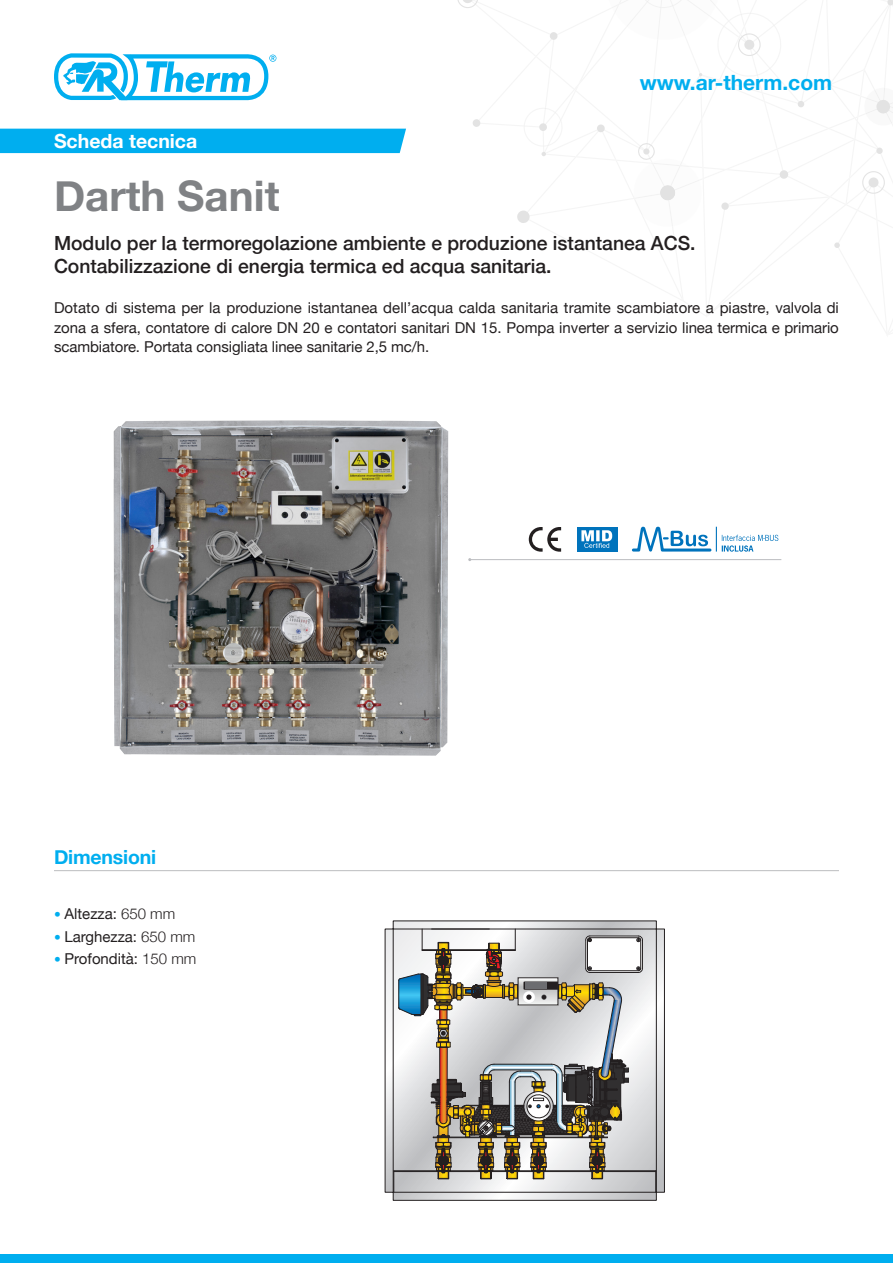
<style>
.page{position:relative;width:893px;height:1263px;background:#fff}
.page>*{position:absolute;margin:0;border:0;box-sizing:border-box;transform-origin:0 0}
.t1{font:700 42.15px "Helvetica Neue";color:#808285}
.t2{font:700 21px "Helvetica Neue";color:#00aeef}
.t3{font:500 19.5px "Helvetica Neue";color:#231f20}
.t4{font:700 19.5px "Helvetica Neue";color:#fff}
.t5{font:700 19.5px "Helvetica Neue";letter-spacing:-.01em;color:#00aeef}
.t6{font:15px/19.5px "Helvetica Neue";letter-spacing:-.005em;color:#231f20;text-align:justify}
.s1{font-weight:300;font-size:13.5px;color:#00aeef}
.s2{font-weight:300}
</style>
<div class="page">
<svg style="left:457px;top:0;width:436px;height:248px"></svg>
<div style="left:0;top:1254px;width:893px;height:9px;background:#00aeef"></div>
<svg style="left:54px;top:53px;width:222px;height:48px"></svg>
<hr style="left:54px;top:870px;width:785px;height:1px;background:#bcbdc0">
<svg style="left:529px;top:527px;width:32px;height:25px"></svg>
<div style="left:577px;top:527px;width:40px;height:25px;background:#0073bc"></div>
<svg style="left:581px;top:530px;width:31px;height:18px"></svg>
<svg style="left:632px;top:527px;width:146px;height:25px"></svg>
<hr style="left:470px;top:559px;width:311px;height:1px;background:#bcbdc0">
<div style="left:0;top:129px;width:406px;height:24px;background:#00aeef"></div>
<img style="left:114px;top:420px;width:334px;height:336px">
<svg style="left:385px;top:920px;width:280px;height:281px"></svg>
<hr style="left:590px;top:937px;width:48px;height:1px;background:#231f20">
<hr style="left:590px;top:936px;width:48px;height:1px;background:#231f20">
<hr style="left:590px;top:972px;width:48px;height:1px;background:#231f20">
<hr style="left:590px;top:970px;width:48px;height:1px;background:#231f20">
<svg style="left:636px;top:935px;width:7px;height:38px"></svg>
<svg style="left:655px;top:1171px;width:1px;height:21px"></svg>
<svg style="left:394px;top:929px;width:235px;height:263px"></svg>
<div style="left:525px;top:982px;width:22px;height:7px;background:#6c6d70"></div>
<p class="t4" style="left:54px;top:125px;width:145px">Scheda tecnica</p>
<p class="t1" style="left:54px;top:163px;width:227px">Darth Sanit</p>
<h2 class="t2" style="left:640px;top:66px;width:194px">www.ar-therm.com</h2>
<p class="t3" style="left:54px;top:227px;width:643px">Modulo per la termoregolazione ambiente e produzione istantanea ACS.</p>
<p class="t3" style="left:54px;top:250px;width:499px">Contabilizzazione di energia termica ed acqua sanitaria.</p>
<p class="t6" style="left:54px;top:299px;width:786px">Dotato di sistema per la produzione istantanea dell’acqua calda sanitaria tramite scambiatore a piastre, valvola di zona a sfera, contatore di calore DN 20 e contatori sanitari DN 15. Pompa inverter a servizio linea termica e primario scambiatore. Portata consigliata linee sanitarie 2,5 mc/h.</p>
<p class="t5" style="left:54px;top:842px;width:104px">Dimensioni</p>
<p class="t6" style="left:54px;top:905px;width:123px"><span class="s1">•</span> Altezza: <span class="s2">650 mm</span></p>
<p class="t6" style="left:54px;top:927px;width:143px"><span class="s1">•</span> Larghezza: <span class="s2">650 mm</span></p>
<p class="t6" style="left:54px;top:950px;width:144px"><span class="s1">•</span> Profondità: <span class="s2">150 mm</span></p>
</div>
